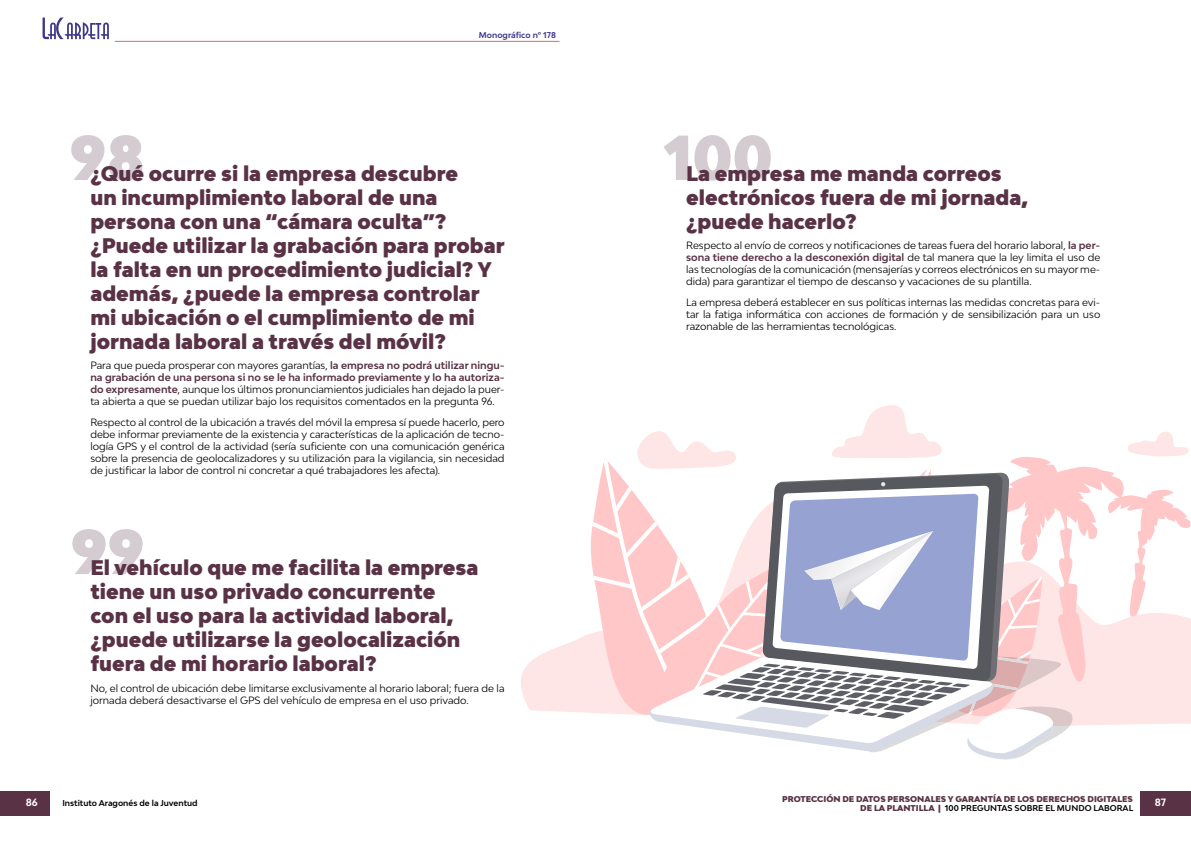
<style>
.page{position:relative;width:1191px;height:842px;background:#fff}
.page>*{position:absolute;margin:0;border:0;box-sizing:border-box;transform-origin:0 0}
.t1{font:900 60px "Bw Modelica";color:#593345}
.t2{font:900 20px/24px "Bw Modelica";color:#593345}
.t3{font:10px/12px "Bw Modelica";color:#000;text-align:justify}
.t4{font:700 10px "Bw Modelica";color:#fff}
.t5{font:900 8px/9.6px "Bw Modelica";color:#593345;text-align:right}
.t6{font:700 8px "Bw Modelica";color:#000}
.t7{font:700 8px "Bw Modelica";color:#3f378b}
.s1{font-weight:700;color:#593345}
.s2{font-weight:700;color:#000}
</style>
<div class="page">
<div style="left:1140px;top:791px;width:51px;height:25px;background:#593345"></div>
<div style="left:0;top:791px;width:50px;height:25px;background:#593345"></div>
<svg style="left:521px;top:634px;width:68px;height:79px;fill:#ffe6e6"></svg>
<svg style="left:592px;top:405px;width:599px;height:354px"></svg>
<svg style="left:43px;top:18px;width:66px;height:21px"></svg>
<hr style="left:115px;top:41px;width:444px;height:1px;background:#eb5f7f">
<p class="t7" style="left:479px;top:30px;width:79px">Monográfico nº 178</p>
<h1 class="t1" style="left:70px;top:119px;width:77px">98</h1>
<p class="t2" style="left:90px;top:161px;width:416px">¿Qué ocurre si la empresa descubre<br>un incumplimiento laboral de una persona con una “cámara oculta”? ¿Puede utilizar la grabación para probar la falta en un procedimiento judicial? Y además, ¿puede la empresa controlar mi ubicación o el cumplimiento de mi jornada laboral a través del móvil?</p>
<p class="t3" style="left:90px;top:359px;width:416px">Para que pueda prosperar con mayores garantías, <span class="s1">la empresa no podrá utilizar ningu&shy;na grabación de una persona si no se le ha informado previamente y lo ha autoriza&shy;do expresamente</span>, aunque los últimos pronunciamientos judiciales han dejado la puer&shy;ta abierta a que se puedan utilizar bajo los requisitos comentados en la pregunta 96.</p>
<p class="t3" style="left:90px;top:416px;width:416px">Respecto al control de la ubicación a través del móvil la empresa sí puede hacerlo, pero debe informar previamente de la existencia y características de la aplicación de tecno&shy;logía GPS y el control de la actividad (sería suficiente con una comunicación genérica sobre la presencia de geolocalizadores y su utilización para la vigilancia, sin necesidad de justificar la labor de control ni concretar a qué trabajadores les afecta).</p>
<h1 class="t1" style="left:71px;top:513px;width:75px">99</h1>
<h2 class="t2" style="left:90px;top:555px;width:390px">El vehículo que me facilita la empresa tiene un uso privado concurrente<br>con el uso para la actividad laboral, ¿puede utilizarse la geolocalización fuera de mi horario laboral?</h2>
<p class="t3" style="left:90px;top:682px;width:416px">No, el control de ubicación debe limitarse exclusivamente al horario laboral; fuera de la jornada deberá desactivarse el GPS del vehículo de empresa en el uso privado.</p>
<h1 class="t1" style="left:663px;top:119px;width:111px">100</h1>
<h2 class="t2" style="left:686px;top:161px;width:344px">La empresa me manda correos electrónicos fuera de mi jornada, ¿puede hacerlo?</h2>
<p class="t3" style="left:686px;top:239px;width:416px">Respecto al envío de correos y notificaciones de tareas fuera del horario laboral, <span class="s1">la per&shy;sona tiene derecho a la desconexión digital</span> de tal manera que la ley limita el uso de las tecnologías de la comunicación (mensajerías y correos electrónicos en su mayor me&shy;dida) para garantizar el tiempo de descanso y vacaciones de su plantilla.</p>
<p class="t3" style="left:686px;top:296px;width:416px">La empresa deberá establecer en sus políticas internas las medidas concretas para evi&shy;tar la fatiga informática con acciones de formación y de sensibilización para un uso razonable de las herramientas tecnológicas.</p>
<p class="t5" style="left:782px;top:794px;width:353px">PROTECCIÓN DE DATOS PERSONALES Y GARANTÍA DE LOS DERECHOS DIGITALES<br>DE LA PLANTILLA | <span class="s2">100 PREGUNTAS SOBRE EL MUNDO LABORAL</span></p>
<p class="t4" style="left:26px;top:796px;width:14px">86</p>
<p class="t6" style="left:62px;top:798px;width:137px">Instituto Aragonés de la Juventud</p>
<p class="t4" style="left:1154px;top:796px;width:13px">87</p>
</div>
